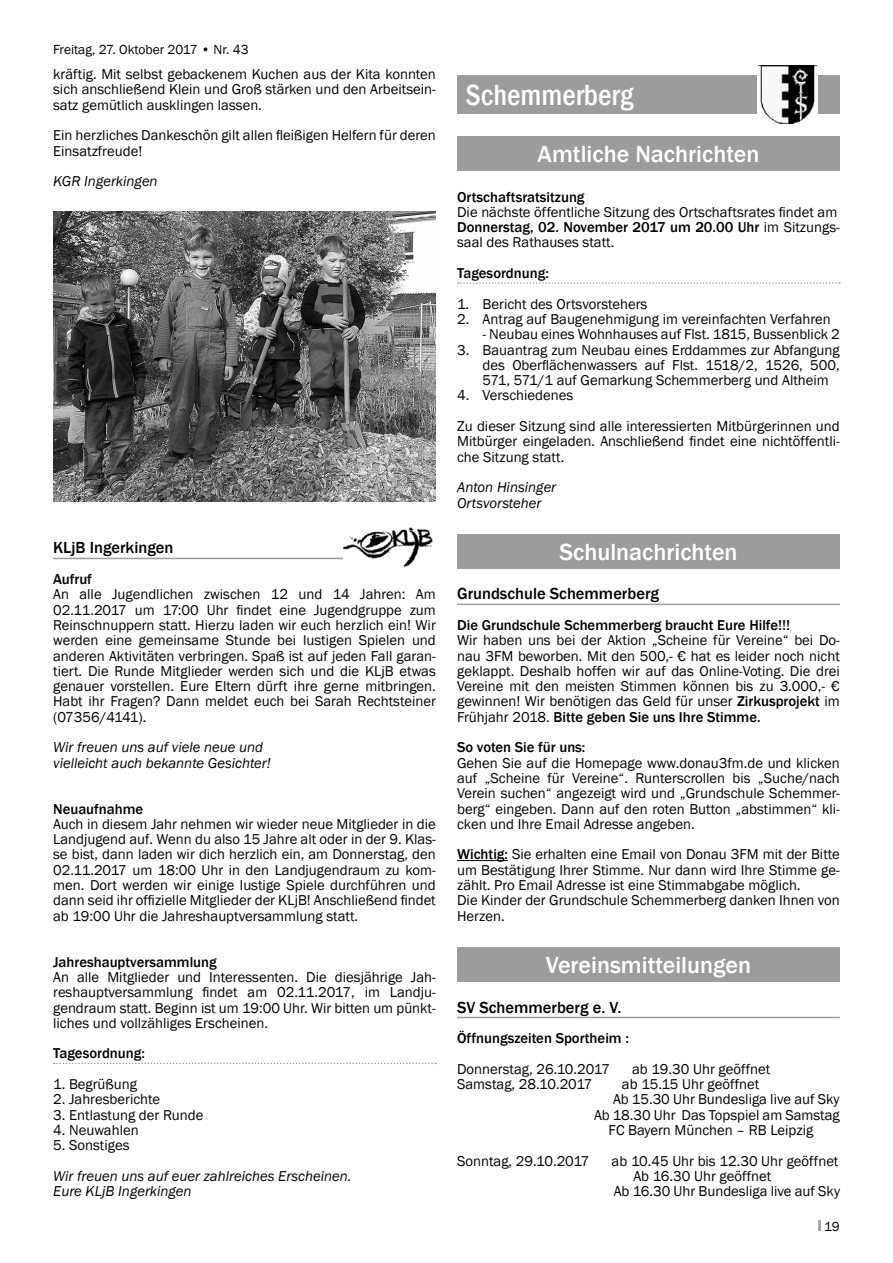
<style>
.page{position:relative;width:893px;height:1263px;background:#fff}
.page>*{position:absolute;margin:0;border:0;box-sizing:border-box;transform-origin:0 0}
.t1{font:500 condensed 30px "Franklin Gothic";color:#fff}
.t2{font:500 24px "Franklin Gothic";color:#fff}
.t3{font:500 16.5px "Franklin Gothic";color:#000}
.t4{font:14.7px/15.3px "Franklin Gothic";color:#000;text-align:justify}
.t5{font:500 14.7px "Franklin Gothic";color:#000}
.t6{font:italic 14.7px/15.3px "Franklin Gothic";color:#000}
.t7{font:13.5px "Franklin Gothic";color:#000}
.s1{font-weight:500}
.s2{font-family:"Impact";color:#9c9c9d}
</style>
<div class="page">
<svg style="left:458px;top:282px;width:382px;height:2px"></svg>
<hr style="left:457px;top:604px;width:383px;height:1px;background:#9c9c9d">
<hr style="left:457px;top:860px;width:51px;height:1px;background:#000">
<hr style="left:457px;top:1017px;width:383px;height:1px;background:#9c9c9d">
<div style="left:457px;top:75px;width:383px;height:39px;background:#9c9c9d"></div>
<div style="left:757px;top:62px;width:61px;height:63px;background:linear-gradient(to right,#fff,#fff)"></div>
<img style="left:759px;top:66px;width:57px;height:57px">
<div style="left:457px;top:137px;width:383px;height:34px;background:#9c9c9d"></div>
<div style="left:457px;top:535px;width:383px;height:34px;background:#9c9c9d"></div>
<div style="left:457px;top:948px;width:383px;height:34px;background:#9c9c9d"></div>
<hr style="left:53px;top:558px;width:383px;height:1px;background:#9c9c9d">
<svg style="left:54px;top:1063px;width:382px;height:1px"></svg>
<img style="left:53px;top:211px;width:383px;height:291px">
<img style="left:344px;top:528px;width:92px;height:40px">
<p class="t7" style="left:53px;top:41px;width:197px">Freitag, 27. Oktober 2017 • Nr. 43</p>
<p class="t4" style="left:53px;top:67px;width:384px">kräftig. Mit selbst gebackenem Kuchen aus der Kita konnten sich anschließend Klein und Groß stärken und den Arbeitsein&shy;satz gemütlich ausklingen lassen.</p>
<p class="t4" style="left:53px;top:128px;width:384px">Ein herzliches Dankeschön gilt allen fleißigen Helfern für deren<br>Einsatzfreude!</p>
<p class="t6" style="left:53px;top:174px;width:106px">KGR Ingerkingen</p>
<p class="t3" style="left:53px;top:538px;width:122px">KLjB Ingerkingen</p>
<p class="t5" style="left:53px;top:570px;width:40px">Aufruf</p>
<p class="t4" style="left:53px;top:587px;width:384px">An alle Jugendlichen zwischen 12 und 14 Jahren: Am 02.11.2017 um 17:00 Uhr findet eine Jugendgruppe zum Reinschnuppern statt. Hierzu laden wir euch herzlich ein! Wir werden eine gemeinsame Stunde bei lustigen Spielen und anderen Aktivitäten verbringen. Spaß ist auf jeden Fall garan&shy;tiert. Die Runde Mitglieder werden sich und die KLjB etwas genauer vorstellen. Eure Eltern dürft ihre gerne mitbringen.<br>Habt ihr Fragen? Dann meldet euch bei Sarah Rechtsteiner (07356/4141).</p>
<p class="t6" style="left:53px;top:740px;width:219px">Wir freuen uns auf viele neue und vielleicht auch bekannte Gesichter!</p>
<p class="t5" style="left:53px;top:800px;width:92px">Neuaufnahme</p>
<p class="t4" style="left:53px;top:817px;width:384px">Auch in diesem Jahr nehmen wir wieder neue Mitglieder in die Landjugend auf. Wenn du also 15 Jahre alt oder in der 9. Klas&shy;se bist, dann laden wir dich herzlich ein, am Donnerstag, den 02.11.2017 um 18:00 Uhr in den Landjugendraum zu kom&shy;men. Dort werden wir einige lustige Spiele durchführen und dann seid ihr offizielle Mitglieder der KLjB! Anschließend findet ab 19:00 Uhr die Jahreshauptversammlung statt.</p>
<p class="t5" style="left:53px;top:952px;width:165px">Jahreshauptversammlung</p>
<p class="t4" style="left:53px;top:970px;width:384px">An alle Mitglieder und Interessenten. Die diesjährige Jah&shy;reshauptversammlung findet am 02.11.2017, im Landju&shy;gendraum statt. Beginn ist um 19:00 Uhr. Wir bitten um pünkt&shy;liches und vollzähliges Erscheinen.</p>
<p class="t5" style="left:53px;top:1044px;width:93px">Tagesordnung:</p>
<p class="t4" style="left:53px;top:1077px;width:85px">1. Begrüßung</p>
<p class="t4" style="left:53px;top:1092px;width:108px">2. Jahresberichte</p>
<p class="t4" style="left:53px;top:1107px;width:152px">3. Entlastung der Runde</p>
<p class="t4" style="left:53px;top:1123px;width:87px">4. Neuwahlen</p>
<p class="t4" style="left:53px;top:1138px;width:78px">5. Sonstiges</p>
<p class="t6" style="left:53px;top:1168px;width:300px">Wir freuen uns auf euer zahlreiches Erscheinen.<br>Eure KLjB Ingerkingen</p>
<h1 class="t1" style="left:466px;top:75px;width:169px">Schemmerberg</h1>
<h2 class="t2" style="left:538px;top:139px;width:223px">Amtliche Nachrichten</h2>
<p class="t5" style="left:457px;top:187px;width:129px">Ortschaftsratsitzung</p>
<p class="t4" style="left:457px;top:205px;width:384px;text-align:left">Die nächste öffentliche Sitzung des Ortschaftsrates findet am<br><span class="s1">Donnerstag, 02. November 2017 um 20.00 Uhr</span> im Sitzungs&shy;saal des Rathauses statt.</p>
<p class="t5" style="left:457px;top:264px;width:93px">Tagesordnung:</p>
<p class="t4" style="left:457px;top:296px;width:192px">1. Bericht des Ortsvorstehers</p>
<p class="t4" style="left:457px;top:312px;width:375px">2. Antrag auf Baugenehmigung im vereinfachten Verfahren</p>
<p class="t4" style="left:483px;top:327px;width:359px">- Neubau eines Wohnhauses auf Flst. 1815, Bussenblick 2</p>
<p class="t4" style="left:483px;top:342px;width:359px;text-indent:-25px">3. Bauantrag zum Neubau eines Erddammes zur Abfangung des Oberflächenwassers auf Flst. 1518/2, 1526, 500, 571, 571/1 auf Gemarkung Schemmerberg und Altheim</p>
<p class="t4" style="left:457px;top:381px;width:384px;line-height:30.6px">4. Verschiedenes<br>Zu dieser Sitzung sind alle interessierten Mitbürgerinnen und</p>
<p class="t4" style="left:457px;top:434px;width:384px">Mitbürger eingeladen. Anschließend findet eine nichtöffentli&shy;che Sitzung statt.</p>
<p class="t6" style="left:457px;top:480px;width:101px">Anton Hinsinger<br>Ortsvorsteher</p>
<h2 class="t2" style="left:559px;top:537px;width:180px">Schulnachrichten</h2>
<p class="t3" style="left:457px;top:584px;width:203px">Grundschule Schemmerberg</p>
<p class="t5" style="left:457px;top:616px;width:335px">Die Grundschule Schemmerberg braucht Eure Hilfe!!!</p>
<p class="t4" style="left:457px;top:633px;width:384px">Wir haben uns bei der Aktion „Scheine für Vereine“ bei Do&shy;nau 3FM beworben. Mit den 500,- € hat es leider noch nicht geklappt. Deshalb hoffen wir auf das Online-Voting. Die drei Vereine mit den meisten Stimmen können bis zu 3.000,- € gewinnen! Wir benötigen das Geld für unser <span class="s1">Zirkusprojekt</span> im Frühjahr 2018. <span class="s1">Bitte geben Sie uns Ihre Stimme.</span></p>
<p class="t5" style="left:457px;top:738px;width:130px">So voten Sie für uns:</p>
<p class="t4" style="left:457px;top:755px;width:384px">Gehen Sie auf die Homepage www.donau3fm.de und klicken auf „Scheine für Vereine“. Runterscrollen bis „Suche/nach Verein suchen“ angezeigt wird und „Grundschule Schemmer&shy;berg“ eingeben. Dann auf den roten Button „abstimmen“ kli&shy;cken und Ihre Email Adresse angeben.</p>
<p class="t4" style="left:457px;top:847px;width:384px;text-align:left"><span class="s1">Wichtig:</span> Sie erhalten eine Email von Donau 3FM mit der Bitte um Bestätigung Ihrer Stimme. Nur dann wird Ihre Stimme ge&shy;zählt. Pro Email Adresse ist eine Stimmabgabe möglich.<br>Die Kinder der Grundschule Schemmerberg danken Ihnen von Herzen.</p>
<h2 class="t2" style="left:546px;top:950px;width:207px">Vereinsmitteilungen</h2>
<p class="t3" style="left:457px;top:997px;width:166px">SV Schemmerberg e. V.</p>
<p class="t5" style="left:457px;top:1029px;width:173px">Öffnungszeiten Sportheim :</p>
<p class="t4" style="left:457px;top:1061px;width:155px">Donnerstag, 26.10.2017</p>
<p class="t4" style="left:632px;top:1061px;width:140px">ab 19.30 Uhr geöffnet</p>
<p class="t4" style="left:457px;top:1077px;width:137px">Samstag, 28.10.2017</p>
<p class="t4" style="left:622px;top:1077px;width:139px">ab 15.15 Uhr geöffnet</p>
<p class="t4" style="left:613px;top:1092px;width:228px">Ab 15.30 Uhr Bundesliga live auf Sky</p>
<p class="t4" style="left:594px;top:1107px;width:247px">Ab 18.30 Uhr Das Topspiel am Samstag</p>
<p class="t4" style="left:609px;top:1123px;width:206px">FC Bayern München – RB Leipzig</p>
<p class="t4" style="left:457px;top:1153px;width:134px">Sonntag, 29.10.2017</p>
<p class="t4" style="left:612px;top:1153px;width:228px">ab 10.45 Uhr bis 12.30 Uhr geöffnet</p>
<p class="t4" style="left:633px;top:1168px;width:139px">Ab 16.30 Uhr geöffnet</p>
<p class="t4" style="left:614px;top:1184px;width:228px">Ab 16.30 Uhr Bundesliga live auf Sky</p>
<p class="t7" style="left:818px;top:1218px;width:23px"><span class="s2">I</span> 19</p>
</div>
